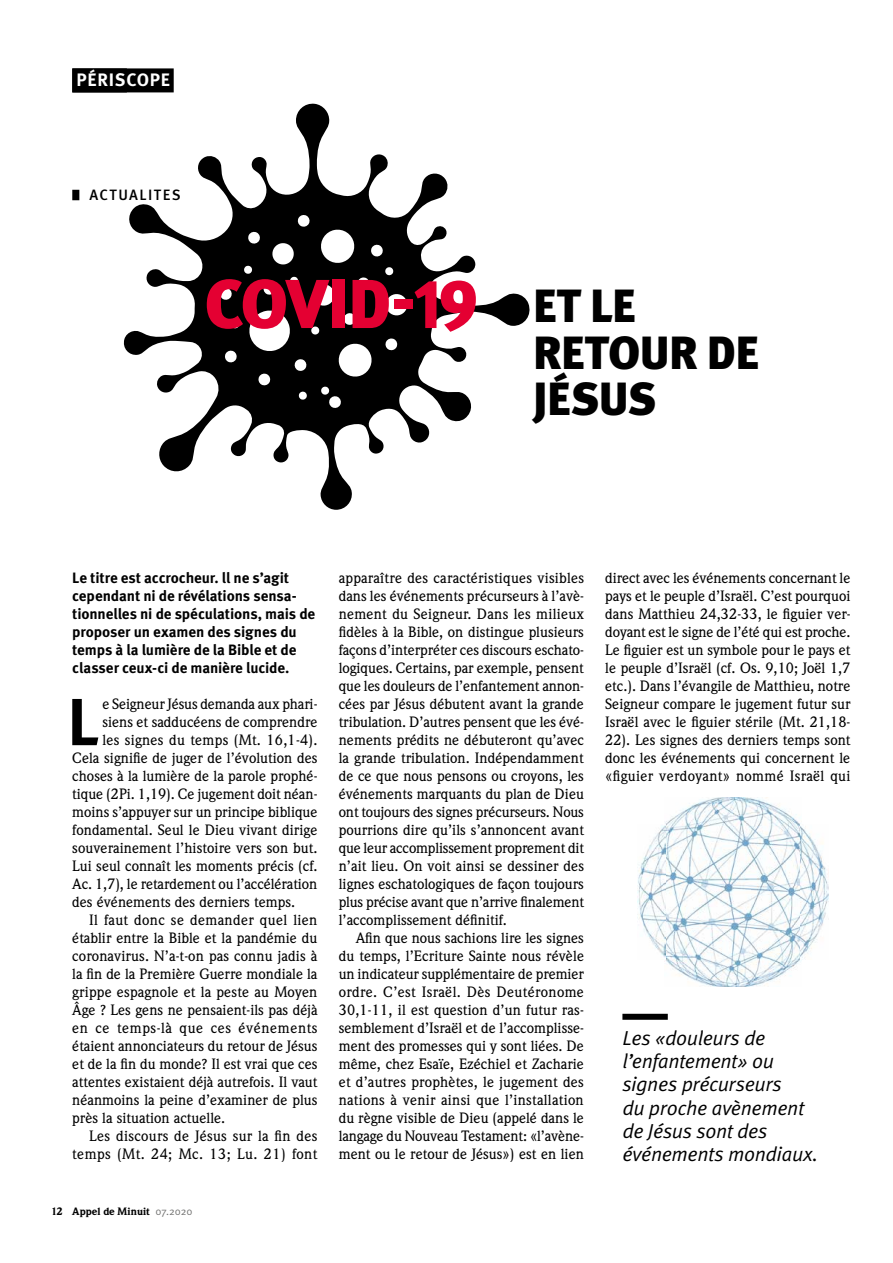
<style>
.page{position:relative;width:893px;height:1263px;background:#fff}
.page>*{position:absolute;margin:0;border:0;box-sizing:border-box;transform-origin:0 0}
.t1{font:900 69px "Meta OT";letter-spacing:-.035em;color:#e40032}
.t2{font:700 66.45px "Meta OT";color:#000}
.t3{font:900 46.5px/46.5px "Meta OT";letter-spacing:-.015em;color:#000}
.t4{font:20.25px/23.2px "Meta OT Norm Ita";letter-spacing:-.02em;color:#000}
.t5{font:700 18px "Meta OT";letter-spacing:.04em;color:#fff}
.t6{font:700 15px/18px "Meta OT";letter-spacing:-.01em;color:#000}
.t7{font:500 15px "Meta OT";letter-spacing:.1em;color:#000}
.t8{font:500 14.7px/18px "Weidemann";color:#000;text-align:justify}
.t9{font:500 14.7px "Weidemann";letter-spacing:.02em;color:#000}
.t10{font:500 14.7px "Weidemann";letter-spacing:.04em;color:#000}
.t11{font:500 14.7px "Weidemann";letter-spacing:.025em;color:#000}
.t12{font:900 10.5px "Weidemann";letter-spacing:-.005em;color:#000}
.s1{font-family:"Meta OT Norm";font-weight:400;color:#6f6f6e}
</style>
<div class="page">
<svg style="left:123px;top:103px;width:407px;height:407px"></svg>
<img style="left:665px;top:797px;width:136px;height:189px">
<img style="left:638px;top:825px;width:27px;height:132px">
<img style="left:801px;top:826px;width:27px;height:132px">
<div style="left:72px;top:68px;width:102px;height:24px;background:#000"></div>
<div style="left:72px;top:190px;width:7px;height:10px;background:#000"></div>
<div style="left:622px;top:1014px;width:46px;height:6px;background:#000"></div>
<p class="t5" style="left:77px;top:68px;width:95px">PÉRISCOPE</p>
<p class="t5" style="left:77px;top:68px;width:48px">TITRE</p>
<p class="t7" style="left:89px;top:186px;width:93px">ACTUALITES</p>
<h1 class="t1" style="left:204px;top:262px;width:275px">COVID-19</h1>
<h3 class="t3" style="left:533px;top:285px;width:227px">ET LE<br>RETOUR DE<br>JÉSUS</h3>
<p class="t6" style="left:72px;top:569px;width:245px">Le titre est accrocheur. ll ne s’agit cependant ni de révélations sensa&shy;tionnelles ni de spéculations, mais de proposer un examen des signes du temps à la lumière de la Bible et de classer ceux-ci de manière lucide.</p>
<h2 class="t2" style="left:67px;top:680px;width:33px">L</h2>
<p class="t8" style="left:102px;top:695px;width:217px">e Seigneur Jésus demanda aux phari-</p>
<p class="t8" style="left:102px;top:713px;width:217px">siens et sadducéens de comprendre</p>
<p class="t8" style="left:102px;top:731px;width:217px">les signes du temps (Mt. 16,1-4).</p>
<p class="t8" style="left:72px;top:749px;width:247px">Cela signifie de juger de l’évolution des</p>
<p class="t8" style="left:72px;top:767px;width:247px">choses à la lumière de la parole prophé-</p>
<p class="t8" style="left:72px;top:785px;width:247px">tique (2Pi. 1,19). Ce jugement doit néan-</p>
<p class="t8" style="left:72px;top:803px;width:247px">moins s’appuyer sur un principe biblique</p>
<p class="t8" style="left:72px;top:821px;width:247px">fondamental. Seul le Dieu vivant dirige</p>
<p class="t8" style="left:72px;top:839px;width:247px">souverainement l’histoire vers son but.</p>
<p class="t8" style="left:72px;top:857px;width:247px">Lui seul connaît les moments précis (cf.</p>
<p class="t8" style="left:72px;top:875px;width:247px">Ac. 1,7), le retardement ou l’accélération</p>
<p class="t8" style="left:72px;top:893px;width:224px">des événements des derniers temps.</p>
<p class="t9" style="left:89px;top:911px;width:230px">Il faut donc se demander quel lien</p>
<p class="t8" style="left:72px;top:929px;width:247px">établir entre la Bible et la pandémie du</p>
<p class="t8" style="left:72px;top:947px;width:247px">coronavirus. N’a-t-on pas connu jadis à</p>
<p class="t8" style="left:72px;top:965px;width:247px">la fin de la Première Guerre mondiale la</p>
<p class="t8" style="left:72px;top:983px;width:247px">grippe espagnole et la peste au Moyen</p>
<p class="t8" style="left:72px;top:1001px;width:247px">Âge ? Les gens ne pensaient-ils pas déjà</p>
<p class="t10" style="left:72px;top:1019px;width:247px">en ce temps-là que ces événements</p>
<p class="t8" style="left:72px;top:1037px;width:247px">étaient annonciateurs du retour de Jésus</p>
<p class="t8" style="left:72px;top:1055px;width:247px">et de la fin du monde? Il est vrai que ces</p>
<p class="t8" style="left:72px;top:1073px;width:247px">attentes existaient déjà autrefois. Il vaut</p>
<p class="t8" style="left:72px;top:1091px;width:247px">néanmoins la peine d’examiner de plus</p>
<p class="t8" style="left:72px;top:1109px;width:155px">près la situation actuelle.</p>
<p class="t9" style="left:89px;top:1127px;width:230px">Les discours de Jésus sur la fin des</p>
<p class="t11" style="left:72px;top:1145px;width:247px">temps (Mt. 24; Mc. 13; Lu. 21) font</p>
<p class="t12" style="left:51px;top:1204px;width:143px">12 Appel de Minuit <span class="s1">07.2020</span></p>
<p class="t8" style="left:339px;top:569px;width:247px">apparaître des caractéristiques visibles dans les événements précurseurs à l’avè&shy;nement du Seigneur. Dans les milieux fidèles à la Bible, on distingue plusieurs façons d’interpréter ces discours eschato&shy;logiques. Certains, par exemple, pensent que les douleurs de l’enfantement annon&shy;cées par Jésus débutent avant la grande tribulation. D’autres pensent que les évé&shy;nements prédits ne débuteront qu’avec la grande tribulation. Indépendamment de ce que nous pensons ou croyons, les événements marquants du plan de Dieu ont toujours des signes précurseurs. Nous pourrions dire qu’ils s’annoncent avant que leur accomplissement proprement dit n’ait lieu. On voit ainsi se dessiner des lignes eschatologiques de façon toujours plus précise avant que n’arrive finalement l’accomplissement définitif.</p>
<p class="t8" style="left:339px;top:929px;width:247px;text-indent:17px">Afin que nous sachions lire les signes du temps, l’Ecriture Sainte nous révèle un indicateur supplémentaire de premier ordre. C’est Israël. Dès Deutéronome 30,1-11, il est question d’un futur ras&shy;semblement d’Israël et de l’accomplisse&shy;ment des promesses qui y sont liées. De même, chez Esaïe, Ezéchiel et Zacharie et d’autres prophètes, le jugement des nations à venir ainsi que l’installation du règne visible de Dieu (appelé dans le langage du Nouveau Testament: «l’avène&shy;ment ou le retour de Jésus») est en lien</p>
<p class="t8" style="left:605px;top:569px;width:247px">direct avec les événements concernant le pays et le peuple d’Israël. C’est pourquoi dans Matthieu 24,32-33, le figuier ver&shy;doyant est le signe de l’été qui est proche.<br>Le figuier est un symbole pour le pays et le peuple d’Israël (cf. Os. 9,10; Joël 1,7 etc.). Dans l’évangile de Matthieu, notre Seigneur compare le jugement futur sur Israël avec le figuier stérile (Mt. 21,18- 22). Les signes des derniers temps sont donc les événements qui concernent le «figuier verdoyant» nommé Israël qui</p>
<h3 class="t4" style="left:622px;top:1026px;width:197px">Les «douleurs de l’enfantement» ou signes précurseurs<br>du proche avènement de Jésus sont des événements mondiaux.</h3>
</div>
